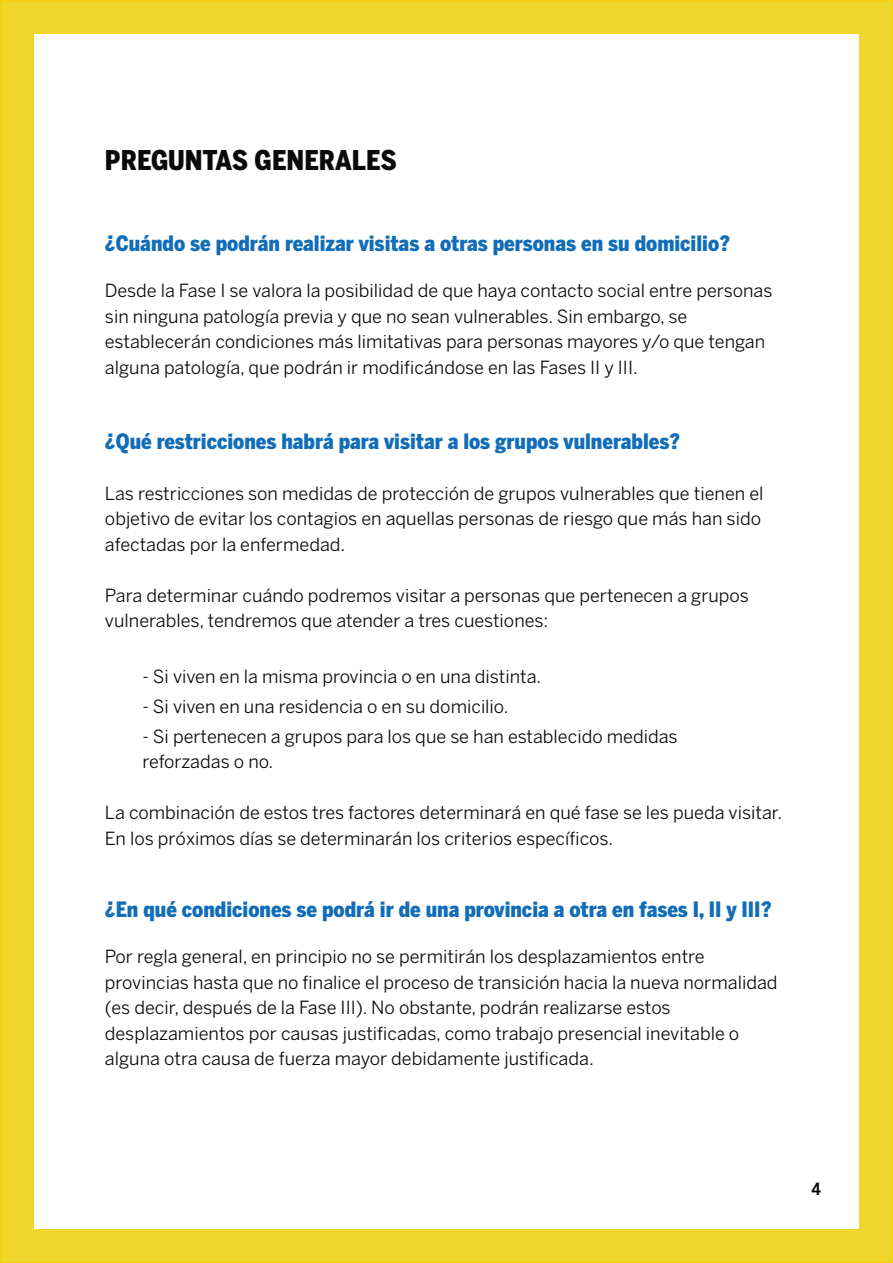
<style>
.page{position:relative;width:893px;height:1263px;background:#f0d52b}
.page>*{position:absolute;margin:0;border:0;box-sizing:border-box;transform-origin:0 0}
.t1{font:900 27px "Benton Sans Cond";color:#0c090d}
.t2{font:900 21px "Benton Sans Cond";color:#116db7}
.t3{font:21px "Benton Sans Cond Medium SC";color:#0c090d}
.t4{font:18px/25.5px "Benton Sans";color:#0c090d}
</style>
<div class="page">
<div style="left:34px;top:34px;width:825px;height:1195px;background:#fff"></div>
<h1 class="t1" style="left:105px;top:144px;width:293px">PREGUNTAS GENERALES</h1>
<p class="t2" style="left:105px;top:231px;width:627px">¿Cuándo se podrán realizar visitas a otras personas en su domicilio?</p>
<p class="t4" style="left:105px;top:278px;width:669px">Desde la Fase I se valora la posibilidad de que haya contacto social entre personas sin ninguna patología previa y que no sean vulnerables. Sin embargo, se establecerán condiciones más limitativas para personas mayores y/o que tengan alguna patología, que podrán ir modificándose en las Fases II y III.</p>
<p class="t2" style="left:105px;top:429px;width:577px">¿Qué restricciones habrá para visitar a los grupos vulnerables?</p>
<p class="t4" style="left:105px;top:480px;width:660px">Las restricciones son medidas de protección de grupos vulnerables que tienen el objetivo de evitar los contagios en aquellas personas de riesgo que más han sido afectadas por la enfermedad.</p>
<p class="t4" style="left:105px;top:582px;width:645px">Para determinar cuándo podremos visitar a personas que pertenecen a grupos vulnerables, tendremos que atender a tres cuestiones:</p>
<p class="t4" style="left:142px;top:663px;width:400px">- Si viven en la misma provincia o en una distinta.</p>
<p class="t4" style="left:142px;top:693px;width:368px">- Si viven en una residencia o en su domicilio.</p>
<p class="t4" style="left:142px;top:723px;width:537px">- Si pertenecen a grupos para los que se han establecido medidas reforzadas o no.</p>
<p class="t4" style="left:105px;top:800px;width:679px">La combinación de estos tres factores determinará en qué fase se les pueda visitar.<br>En los próximos días se determinarán los criterios específicos.</p>
<p class="t2" style="left:105px;top:897px;width:668px">¿En qué condiciones se podrá ir de una provincia a otra en fases I, II y III?</p>
<p class="t4" style="left:105px;top:944px;width:674px">Por regla general, en principio no se permitirán los desplazamientos entre provincias hasta que no finalice el proceso de transición hacia la nueva normalidad (es decir, después de la Fase III). No obstante, podrán realizarse estos desplazamientos por causas justificadas, como trabajo presencial inevitable o alguna otra causa de fuerza mayor debidamente justificada.</p>
<p class="t3" style="left:811px;top:1175px;width:12px">4</p>
</div>
